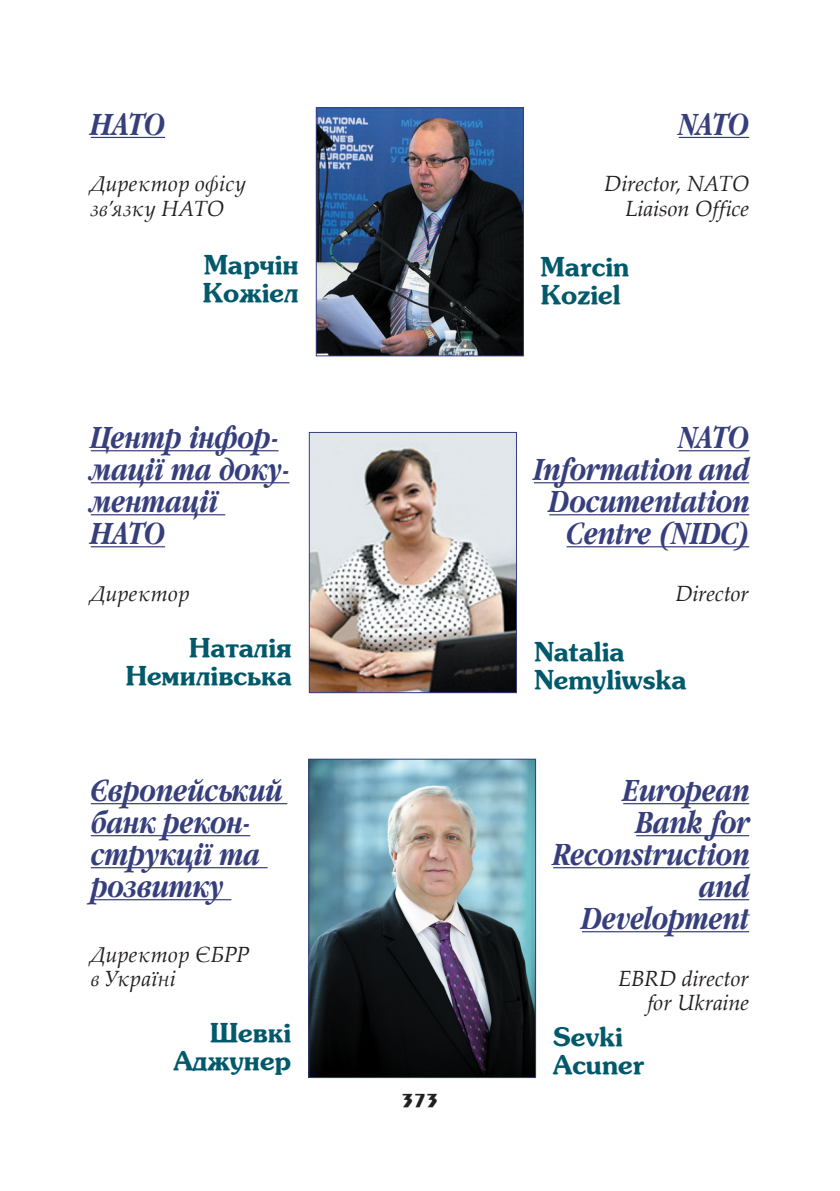
<style>
.page{position:relative;width:840px;height:1191px;background:#fff}
.page>*{position:absolute;margin:0;border:0;box-sizing:border-box;transform-origin:0 0}
.t1{font:italic 700 30px/32px "Garamond Narrow C";color:#363e7c}
.t2{font:700 26px/28px "AG Presquire";color:#01596b}
.t3{font:italic 22px/24.4px "Palatino Linotype";color:#231f20}
.t4{font:700 20px "Pengvin";color:#231f20}
</style>
<div class="page">
<hr style="left:91px;top:137px;width:74px;height:1px;background:#363e7c">
<hr style="left:91px;top:450px;width:187px;height:1px;background:#363e7c">
<hr style="left:91px;top:482px;width:198px;height:1px;background:#363e7c">
<hr style="left:91px;top:514px;width:134px;height:1px;background:#363e7c">
<hr style="left:91px;top:546px;width:74px;height:1px;background:#363e7c">
<hr style="left:91px;top:803px;width:196px;height:1px;background:#363e7c">
<hr style="left:91px;top:835px;width:159px;height:1px;background:#363e7c">
<hr style="left:91px;top:867px;width:176px;height:1px;background:#363e7c">
<hr style="left:91px;top:899px;width:140px;height:1px;background:#363e7c">
<hr style="left:678px;top:137px;width:70px;height:1px;background:#363e7c">
<hr style="left:678px;top:450px;width:70px;height:1px;background:#363e7c">
<hr style="left:533px;top:482px;width:215px;height:1px;background:#363e7c">
<hr style="left:549px;top:514px;width:199px;height:1px;background:#363e7c">
<hr style="left:566px;top:546px;width:182px;height:1px;background:#363e7c">
<hr style="left:623px;top:803px;width:125px;height:1px;background:#363e7c">
<hr style="left:635px;top:835px;width:113px;height:1px;background:#363e7c">
<hr style="left:553px;top:867px;width:195px;height:1px;background:#363e7c">
<hr style="left:698px;top:899px;width:50px;height:1px;background:#363e7c">
<hr style="left:581px;top:931px;width:167px;height:1px;background:#363e7c">
<img style="left:317px;top:109px;width:204px;height:245px">
<div style="left:315px;top:107px;width:208px;height:249px;border:1px solid #363e7c"></div>
<img style="left:310px;top:434px;width:204px;height:257px">
<div style="left:308px;top:432px;width:208px;height:261px;border:1px solid #363e7c"></div>
<img style="left:310px;top:760px;width:223px;height:316px">
<div style="left:308px;top:758px;width:227px;height:320px;border:1px solid #363e7c"></div>
<p class="t1" style="left:91px;top:111px;width:76px">НАТО</p>
<p class="t3" style="left:91px;top:171px;width:157px">Директор офісу зв’язку НАТО</p>
<p class="t2" style="left:203px;top:250px;width:97px">Марчін<br>Кожіел</p>
<p class="t1" style="left:91px;top:424px;width:200px">Центр інфор&shy;мації та доку&shy;ментації<br>НАТО</p>
<p class="t3" style="left:91px;top:580px;width:100px">Директор</p>
<p class="t2" style="left:126px;top:633px;width:167px;text-align:right">Наталія<br>Немилівська</p>
<p class="t1" style="left:91px;top:777px;width:193px">Європейський банк рекон&shy;струкції та розвитку</p>
<p class="t3" style="left:91px;top:941px;width:160px">Директор ЄБРР в Україні</p>
<p class="t2" style="left:173px;top:1018px;width:119px;text-align:right">Шевкі<br>Аджунер</p>
<p class="t4" style="left:401px;top:1091px;width:38px">373</p>
<p class="t1" style="left:678px;top:111px;width:72px">NATO</p>
<p class="t3" style="left:604px;top:171px;width:146px;text-align:right">Director, NATO<br>Liaison Office</p>
<p class="t2" style="left:540px;top:252px;width:90px">Marcin<br>Koziel</p>
<p class="t1" style="left:533px;top:424px;width:216px;text-align:right">NATO<br>Information and<br>Documentation<br>Centre (NIDC)</p>
<p class="t3" style="left:675px;top:580px;width:75px">Director</p>
<p class="t2" style="left:533px;top:637px;width:154px">Natalia<br>Nemyliwska</p>
<p class="t1" style="left:553px;top:777px;width:197px;text-align:right">European<br>Bank for<br>Reconstruction and<br>Development</p>
<p class="t3" style="left:617px;top:965px;width:132px;text-align:right">EBRD director for Ukraine</p>
<p class="t2" style="left:553px;top:1022px;width:92px">Sevki<br>Acuner</p>
</div>
